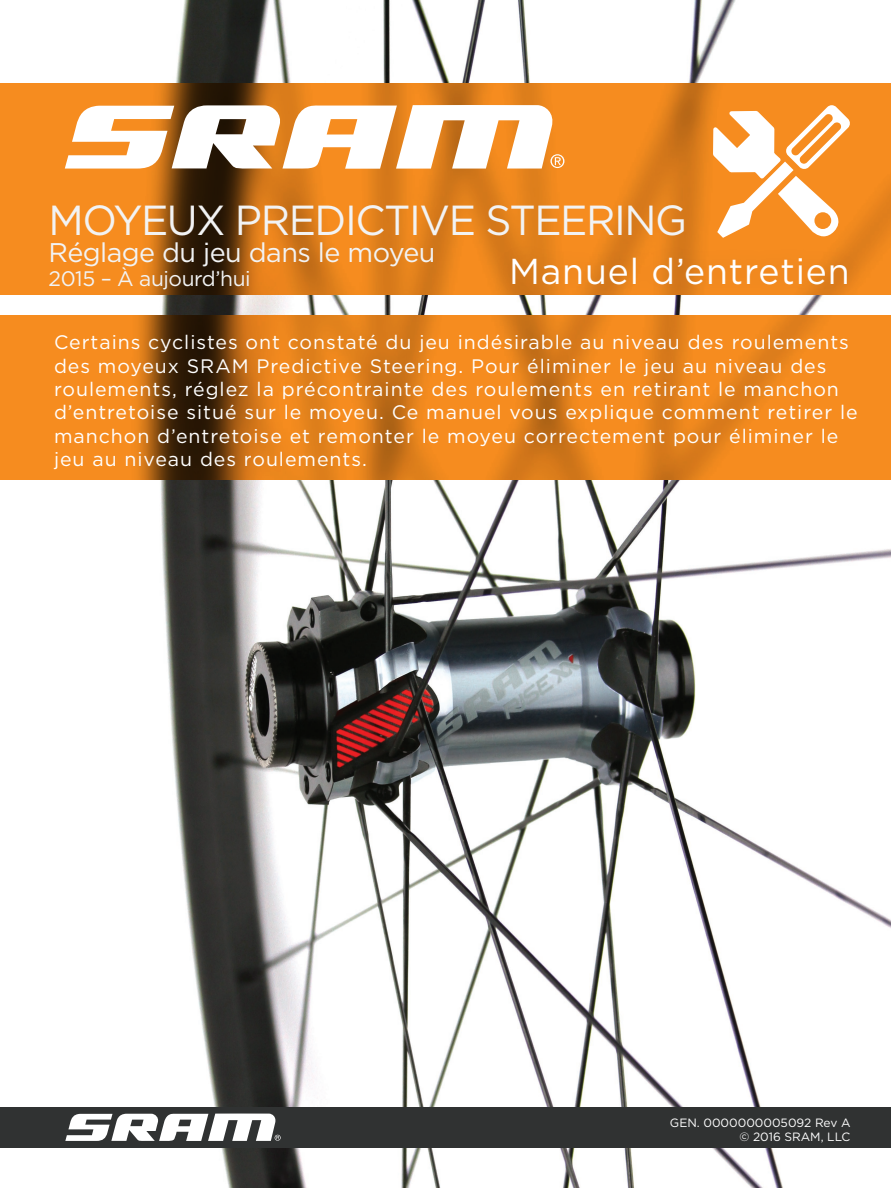
<style>
.page{position:relative;width:891px;height:1188px;background:#fff}
.page>*{position:absolute;margin:0;border:0;box-sizing:border-box;transform-origin:0 0}
.t1{font:42px "Gotham";letter-spacing:-.035em;color:#f2f3f4}
.t2{font:36px "Gotham";letter-spacing:.025em;color:#fff}
.t3{font:27px "Gotham";letter-spacing:-.02em;color:#f2f3f4}
.t4{font:21px "Gotham";letter-spacing:-.02em;color:#f2f3f4}
.t5{font:19.5px/23.4px "Gotham";letter-spacing:.05em;color:#fff}
.t6{font:12px/14.4px "Gotham";color:#fff;text-align:right}
</style>
<div class="page">
<img style="left:0;top:0;width:891px;height:1188px">
<div style="left:0;top:1107px;width:891px;height:41px;background:#303232"></div>
<svg style="left:65px;top:1113px;width:216px;height:28px"></svg>
<svg style="left:0;top:83px;width:891px;height:211px;background:#d97b1b"></svg>
<svg style="left:65px;top:105px;width:499px;height:64px"></svg>
<svg style="left:711px;top:105px;width:139px;height:132px"></svg>
<div style="left:490px;top:237px;width:379px;height:70px;background:#231f20;opacity:.12"></div>
<svg style="left:0;top:315px;width:891px;height:165px;background:#da7c1b"></svg>
<h1 class="t1" style="left:49px;top:194px;width:640px">MOYEUX PREDICTIVE STEERING</h1>
<h3 class="t3" style="left:49px;top:235px;width:388px">Réglage du jeu dans le moyeu</h3>
<p class="t4" style="left:49px;top:265px;width:204px">2015 – À aujourd’hui</p>
<h2 class="t2" style="left:509px;top:248px;width:342px">Manuel d’entretien</h2>
<p class="t5" style="left:54px;top:330px;width:805px">Certains cyclistes ont constaté du jeu indésirable au niveau des roulements des moyeux SRAM Predictive Steering. Pour éliminer le jeu au niveau des roulements, réglez la précontrainte des roulements en retirant le manchon d’entretoise situé sur le moyeu. Ce manuel vous explique comment retirer le manchon d’entretoise et remonter le moyeu correctement pour éliminer le jeu au niveau des roulements.</p>
<p class="t6" style="left:670px;top:1115px;width:182px">GEN. 0000000005092 Rev A © 2016 SRAM, LLC</p>
</div>
